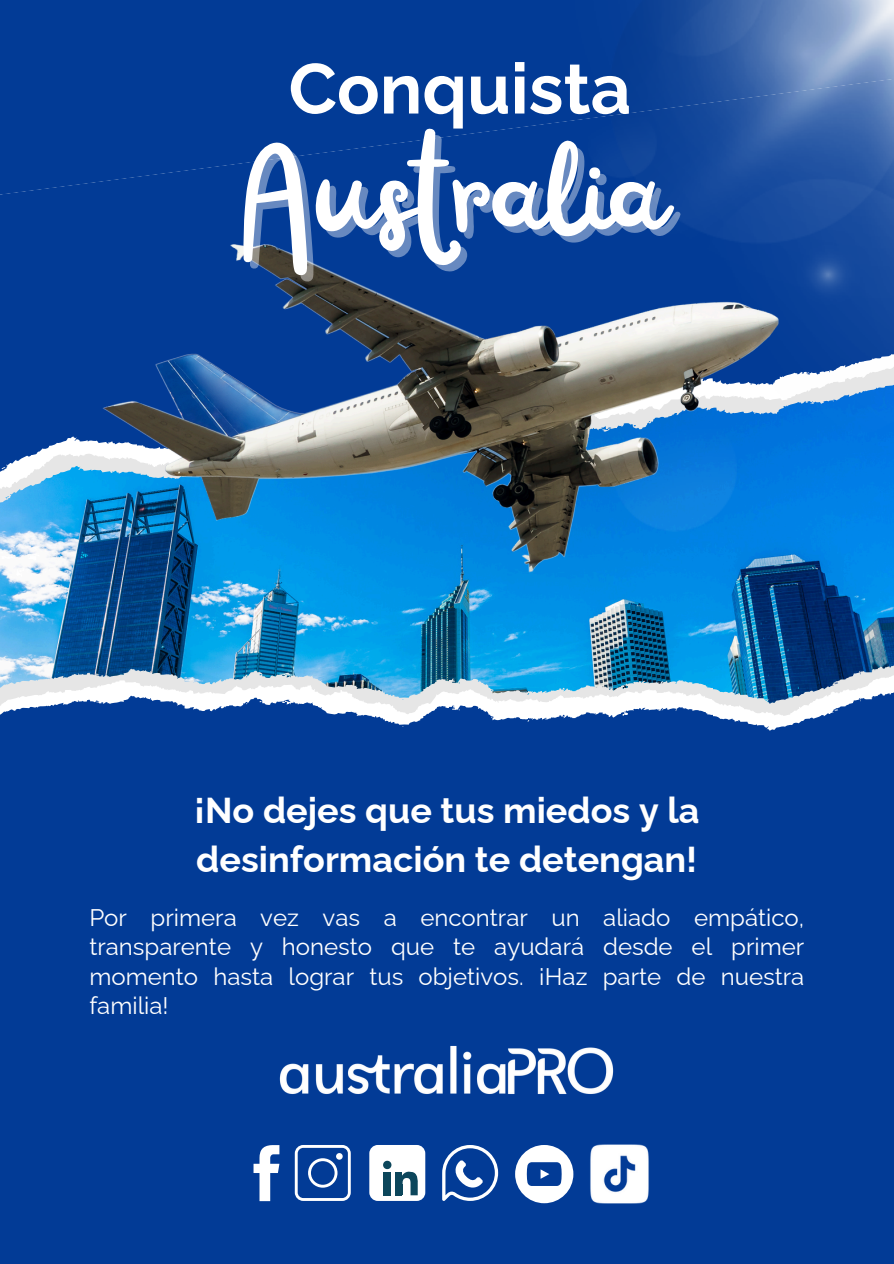
<style>
.page{position:relative;width:894px;height:1264px;background:#fff}
.page>*{position:absolute;margin:0;border:0;box-sizing:border-box;transform-origin:0 0}
.t1{font:144px "Railey";color:#fff}
.t2{font:700 70.5px "Raleway";color:#fff}
.t3{font:700 36px/49.5px "Raleway";color:#fff}
.t4{font:24px/29.2px "Raleway";color:#fff;text-align:justify}
</style>
<div class="page">
<div style="left:0;top:0;width:893px;height:1263px;background:#023b96"></div>
<img style="left:0;top:532px;width:893px;height:129px">
<svg style="left:0;top:125px;width:536px;height:378px"></svg>
<img style="left:539px;top:0;width:354px;height:532px">
<img style="left:102px;top:245px;width:676px;height:327px">
<img style="left:0;top:661px;width:893px;height:12px">
<img style="left:0;top:673px;width:893px;height:14px">
<svg style="left:0;top:687px;width:893px;height:44px"></svg>
<img style="left:279px;top:1045px;width:335px;height:49px">
<svg style="left:253px;top:1145px;width:26px;height:56px"></svg>
<svg style="left:295px;top:1145px;width:55px;height:55px"></svg>
<div style="left:369px;top:1144px;width:56px;height:56px;background:#fff;border-radius:8px"></div>
<svg style="left:383px;top:1160px;width:8px;height:9px"></svg>
<div style="left:383px;top:1172px;width:8px;height:23px;background:#0c465b"></div>
<div style="left:395px;top:1172px;width:7px;height:23px;background:#0c465b"></div>
<svg style="left:402px;top:1171px;width:16px;height:24px"></svg>
<svg style="left:442px;top:1145px;width:56px;height:55px"></svg>
<svg style="left:515px;top:1145px;width:58px;height:58px"></svg>
<img style="left:573px;top:1144px;width:76px;height:60px">
<p class="t2" style="left:288px;top:47px;width:344px">Conquista</p>
<p class="t1" style="left:234px;top:116px;width:426px">Australia</p>
<h3 class="t3" style="left:194px;top:785px;width:507px">¡No dejes que tus miedos y la desinformación te detengan!</h3>
<p class="t4" style="left:89px;top:903px;width:716px">Por primera vez vas a encontrar un aliado empático, transparente y honesto que te ayudará desde el primer momento hasta lograr tus objetivos. ¡Haz parte de nuestra familia!</p>
</div>
